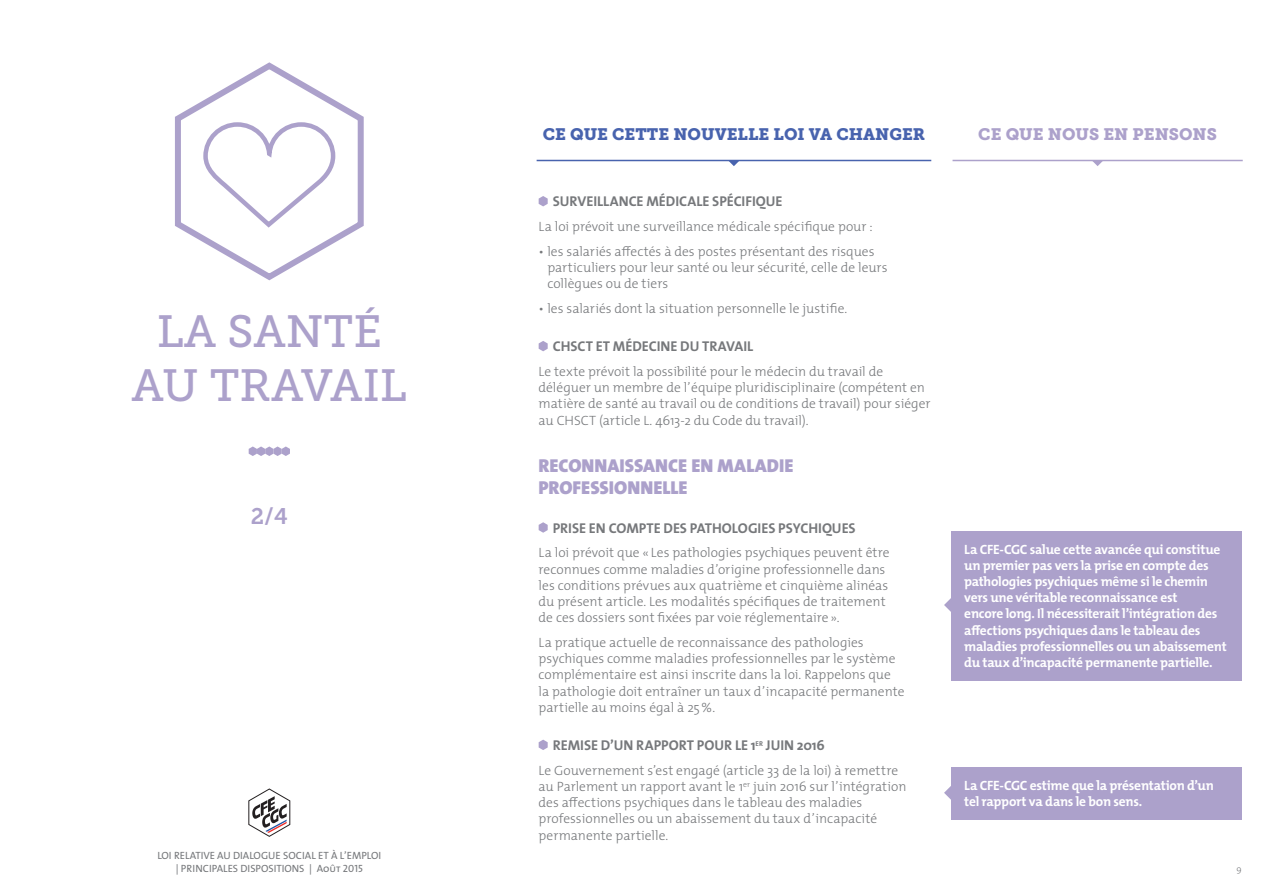
<style>
.page{position:relative;width:1263px;height:893px;background:#fff}
.page>*{position:absolute;margin:0;border:0;box-sizing:border-box;transform-origin:0 0}
.t1{font:45px/54px "Museo Slab 500";color:#aca1cb;text-align:center}
.t2{font:22.5px "Museo Slab 700";color:#aca1cb}
.t3{font:18.75px/22.5px "The Mix Black Caps";letter-spacing:.005em;color:#aca1cb}
.t4{font:16.5px "Museo Slab 900";color:#4863ae}
.t5{font:16.5px "Museo Slab 900";color:#aca1cb}
.t6{font:700 14.25px "The Mix";color:#76787b}
.t7{font:300 13.5px/16.2px "The Mix";color:#76787b}
.t8{font:700 13.5px/16.2px "The Mix";letter-spacing:-.02em;color:#fff}
.t9{font:10.5px/12.6px "The Mix Regular Caps";color:#76787b;text-align:center}
.t10{font:300 9px "The Mix";color:#76787b}
</style>
<div class="page">
<svg style="left:249px;top:789px;width:41px;height:48px"></svg>
<svg style="left:249px;top:446px;width:41px;height:10px"></svg>
<svg style="left:539px;top:196px;width:9px;height:10px"></svg>
<svg style="left:539px;top:341px;width:9px;height:10px"></svg>
<svg style="left:539px;top:522px;width:9px;height:11px"></svg>
<svg style="left:539px;top:740px;width:9px;height:10px"></svg>
<hr style="left:537px;top:160px;width:394px;height:1px;background:#4863ae">
<hr style="left:952px;top:160px;width:291px;height:1px;background:#aca1cb">
<svg style="left:728px;top:161px;width:12px;height:5px"></svg>
<svg style="left:1092px;top:161px;width:11px;height:5px"></svg>
<div style="left:951px;top:531px;width:291px;height:150px;background:#aca1cb"></div>
<svg style="left:944px;top:598px;width:7px;height:14px"></svg>
<div style="left:951px;top:767px;width:291px;height:53px;background:#aca1cb"></div>
<svg style="left:944px;top:786px;width:7px;height:14px"></svg>
<svg style="left:175px;top:62px;width:189px;height:219px"></svg>
<h1 class="t1" style="left:132px;top:305px;width:277px">LA SANTÉ<br>AU TRAVAIL</h1>
<h2 class="t2" style="left:251px;top:504px;width:39px">2/4</h2>
<p class="t9" style="left:157px;top:849px;width:225px">LOI RELATIVE AU DIALOGUE SOCIAL ET À L’EMPLOI | PRINCIPALES DISPOSITIONS | Août 2015</p>
<p class="t4" style="left:543px;top:125px;width:384px">CE QUE CETTE NOUVELLE LOI VA CHANGER</p>
<p class="t5" style="left:978px;top:125px;width:240px">CE QUE NOUS EN PENSONS</p>
<p class="t6" style="left:553px;top:190px;width:231px">SURVEILLANCE MÉDICALE SPÉCIFIQUE</p>
<p class="t7" style="left:539px;top:218px;width:335px">La loi prévoit une surveillance médicale spécifique pour :</p>
<p class="t7" style="left:547px;top:243px;width:342px;text-indent:-9px">• les salariés affectés à des postes présentant des risques particuliers pour leur santé ou leur sécurité, celle de leurs collègues ou de tiers</p>
<p class="t7" style="left:539px;top:300px;width:310px">• les salariés dont la situation personnelle le justifie.</p>
<p class="t6" style="left:553px;top:335px;width:202px">CHSCT ET MÉDECINE DU TRAVAIL</p>
<p class="t7" style="left:539px;top:363px;width:393px">Le texte prévoit la possibilité pour le médecin du travail de déléguer un membre de l’équipe pluridisciplinaire (compétent en matière de santé au travail ou de conditions de travail) pour siéger au CHSCT (article L. 4613-2 du Code du travail).</p>
<h3 class="t3" style="left:539px;top:454px;width:256px">RECONNAISSANCE EN MALADIE<br>PROFESSIONNELLE</h3>
<p class="t6" style="left:553px;top:516px;width:304px">PRISE EN COMPTE DES PATHOLOGIES PSYCHIQUES</p>
<p class="t7" style="left:539px;top:544px;width:352px">La loi prévoit que « Les pathologies psychiques peuvent être reconnues comme maladies d’origine professionnelle dans les conditions prévues aux quatrième et cinquième alinéas du présent article. Les modalités spécifiques de traitement de ces dossiers sont fixées par voie réglementaire».</p>
<p class="t7" style="left:539px;top:634px;width:367px">La pratique actuelle de reconnaissance des pathologies psychiques comme maladies professionnelles par le système complémentaire est ainsi inscrite dans la loi. Rappelons que la pathologie doit entraîner un taux d’incapacité permanente partielle au moins égal à 25%.</p>
<p class="t6" style="left:553px;top:733px;width:273px">REMISE D’UN RAPPORT POUR LE 1<sup>ER</sup> JUIN 2016</p>
<p class="t7" style="left:539px;top:762px;width:369px">Le Gouvernement s’est engagé (article 33 de la loi) à remettre au Parlement un rapport avant le 1<sup>er</sup> juin 2016 sur l’intégration des affections psychiques dans le tableau des maladies professionnelles ou un abaissement du taux d’incapacité permanente partielle.</p>
<p class="t8" style="left:964px;top:541px;width:264px">La CFE-CGC salue cette avancée qui constitue un premier pas vers la prise en compte des pathologies psychiques même si le chemin vers une véritable reconnaissance est<br>encore long. Il nécessiterait l’intégration des affections psychiques dans le tableau des maladies professionnelles ou un abaissement du taux d’incapacité permanente partielle.</p>
<p class="t8" style="left:964px;top:777px;width:251px">La CFE-CGC estime que la présentation d’un tel rapport va dans le bon sens.</p>
<p class="t10" style="left:1236px;top:861px;width:7px">9</p>
</div>
